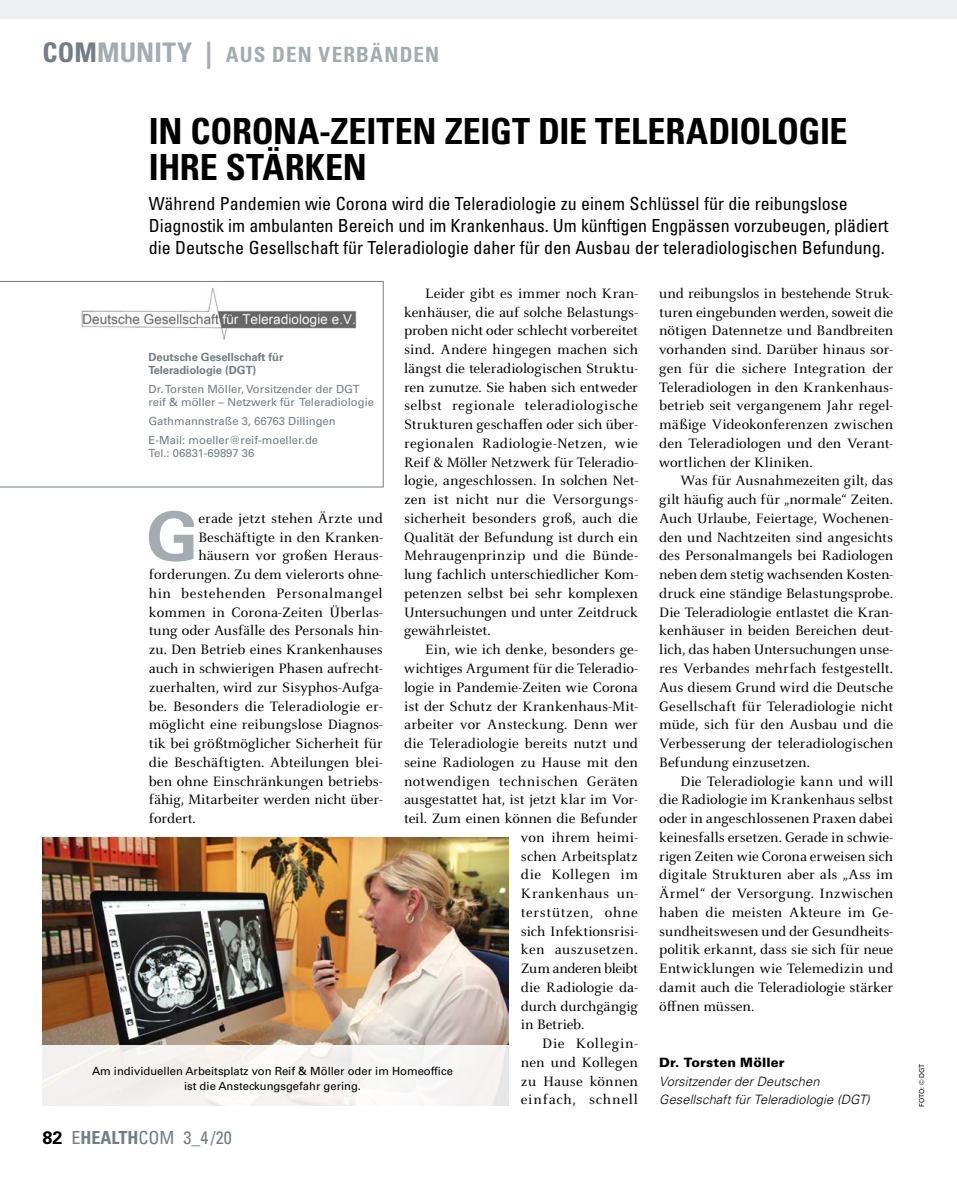
<style>
.page{position:relative;width:957px;height:1191px;background:#fff}
.page>*{position:absolute;margin:0;border:0;box-sizing:border-box;transform-origin:0 0}
.t1{font:700 66.9px "Univers LT Std";color:#a4acb1}
.t2{font:700 condensed 36px/36px "Univers LT Std";letter-spacing:-.005em;color:#000}
.t3{font:700 condensed 21px "Univers LT Std";letter-spacing:.055em;color:#a4acb1}
.t4{font:condensed 18px/21.6px "Univers LT Std";color:#000}
.t5{font:condensed 18px "Univers LT Std";color:#717e86}
.t6{font:15px/18.8px "Celeste OT";color:#000;text-align:justify}
.t7{font:15px "Celeste OT";letter-spacing:.02em;color:#000}
.t8{font:15px "Celeste OT";letter-spacing:.035em;color:#000}
.t9{font:15px "Celeste OT";letter-spacing:.03em;color:#000}
.t10{font:15px "Celeste OT";letter-spacing:-.025em;color:#000}
.t11{font:15px "Celeste OT";letter-spacing:.05em;color:#000}
.t12{font:15px "Celeste OT";letter-spacing:.045em;color:#000}
.t13{font:italic 300 12.9px/18.8px "Univers LT Std";letter-spacing:.005em;color:#000}
.t14{font:900 12.9px "Univers LT Std";letter-spacing:.01em;color:#000}
.t15{font:11.25px/12.8px "Univers LT Std";color:#717e86}
.t16{font:11.25px/15px "Univers LT Std";color:#000;text-align:center}
.t17{font:700 11.25px/12.8px "Univers LT Std";letter-spacing:-.005em;color:#717e86}
.t18{font:6.75px "Univers LT Std";color:#000}
.s1{font-size:27px;color:#717e86}
.s2{font-size:27px}
.s3{font-weight:700;font-stretch:normal;color:#000}
.s4{font-weight:700}
</style>
<div class="page">
<div style="left:0;top:0;width:957px;height:19px;background:#edeff0"></div>
<img style="left:43px;top:838px;width:465px;height:207px">
<svg style="left:0;top:281px;width:383px;height:206px"></svg>
<img style="left:74px;top:287px;width:289px;height:53px">
<div style="left:37px;top:1045px;width:471px;height:65px;background:linear-gradient(to right,#f4f2f0,#f8f6f5)"></div>
<h3 class="t3" style="left:43px;top:42px;width:398px"><span class="s1">COM</span><span class="s2">MUNITY |</span> AUS DEN VERBÄNDEN</h3>
<h2 class="t2" style="left:149px;top:113px;width:700px">IN CORONA-ZEITEN ZEIGT DIE TELERADIOLOGIE<br>IHRE STÄRKEN</h2>
<p class="t4" style="left:149px;top:193px;width:741px">Während Pandemien wie Corona wird die Teleradiologie zu einem Schlüssel für die reibungslose<br>Diagnostik im ambulanten Bereich und im Krankenhaus. Um künftigen Engpässen vorzubeugen, plädiert die Deutsche Gesellschaft für Teleradiologie daher für den Ausbau der teleradiologischen Befundung.</p>
<p class="t6" style="left:404px;top:284px;width:235px;text-indent:21px">Leider gibt es immer noch Kran&shy;kenhäuser, die auf solche Belastungs&shy;proben nicht oder schlecht vorbereitet sind. Andere hingegen machen sich längst die teleradiologischen Struktu&shy;ren zunutze. Sie haben sich entweder selbst regionale teleradiologische Strukturen geschaffen oder sich über&shy;regionalen Radiologie-Netzen, wie Reif &amp; Möller Netzwerk für Teleradio&shy;logie, angeschlossen. In solchen Net&shy;zen ist nicht nur die Versorgungs&shy;sicherheit besonders groß, auch die Qualität der Befundung ist durch ein Mehraugenprinzip und die Bünde&shy;lung fachlich unterschiedlicher Kom&shy;petenzen selbst bei sehr komplexen Untersuchungen und unter Zeitdruck gewährleistet.</p>
<p class="t6" style="left:425px;top:640px;width:214px">Ein, wie ich denke, besonders ge-</p>
<p class="t6" style="left:404px;top:659px;width:235px">wichtiges Argument für die Teleradio-</p>
<p class="t6" style="left:404px;top:677px;width:235px">logie in Pandemie-Zeiten wie Corona</p>
<p class="t6" style="left:404px;top:696px;width:235px">ist der Schutz der Krankenhaus-Mit-</p>
<p class="t6" style="left:404px;top:715px;width:235px">arbeiter vor Ansteckung. Denn wer</p>
<p class="t6" style="left:404px;top:734px;width:235px">die Teleradiologie bereits nutzt und</p>
<p class="t6" style="left:404px;top:752px;width:235px">seine Radiologen zu Hause mit den</p>
<p class="t7" style="left:404px;top:772px;width:235px">notwendigen technischen Geräten</p>
<p class="t6" style="left:404px;top:790px;width:235px">ausgestattet hat, ist jetzt klar im Vor-</p>
<p class="t6" style="left:404px;top:809px;width:235px">teil. Zum einen können die Befunder</p>
<p class="t6" style="left:521px;top:827px;width:118px">von ihrem heimi-</p>
<p class="t6" style="left:521px;top:846px;width:118px">schen Arbeitsplatz</p>
<p class="t9" style="left:521px;top:866px;width:118px">die Kollegen im</p>
<p class="t9" style="left:521px;top:884px;width:118px">Krankenhaus un-</p>
<p class="t8" style="left:521px;top:903px;width:118px">terstützen, ohne</p>
<p class="t6" style="left:521px;top:921px;width:118px">sich Infektionsrisi-</p>
<p class="t7" style="left:521px;top:941px;width:118px">ken auszusetzen.</p>
<p class="t10" style="left:521px;top:959px;width:118px">Zum anderen bleibt</p>
<p class="t6" style="left:521px;top:977px;width:118px">die Radiologie da-</p>
<p class="t6" style="left:521px;top:996px;width:118px">durch durchgängig</p>
<p class="t6" style="left:521px;top:1015px;width:65px">in Betrieb.</p>
<p class="t12" style="left:542px;top:1034px;width:97px">Die Kollegin-</p>
<p class="t6" style="left:521px;top:1052px;width:118px">nen und Kollegen</p>
<p class="t6" style="left:521px;top:1071px;width:118px">zu Hause können</p>
<p class="t11" style="left:521px;top:1091px;width:118px">einfach, schnell</p>
<p class="t17" style="left:149px;top:351px;width:136px">Deutsche Gesellschaft für<br>Teleradiologie (DGT)</p>
<p class="t15" style="left:149px;top:383px;width:227px">Dr. Torsten Möller, Vorsitzender der DGT reif &amp; möller – Netzwerk für Teleradiologie</p>
<p class="t15" style="left:149px;top:411px;width:189px;line-height:19.2px">Gathmannstraße 3, 66763 Dillingen<br>E-Mail: moeller@reif-moeller.de</p>
<p class="t15" style="left:149px;top:446px;width:107px">Tel.: 06831-69897 36</p>
<h1 class="t1" style="left:146px;top:497px;width:54px">G</h1>
<p class="t6" style="left:198px;top:509px;width:186px">erade jetzt stehen Ärzte und</p>
<p class="t6" style="left:198px;top:527px;width:186px">Beschäftigte in den Kranken-</p>
<p class="t6" style="left:198px;top:546px;width:186px">häusern vor großen Heraus-</p>
<p class="t6" style="left:149px;top:565px;width:235px">forderungen. Zu dem vielerorts ohne-</p>
<p class="t8" style="left:149px;top:584px;width:235px">hin bestehenden Personalmangel</p>
<p class="t6" style="left:149px;top:602px;width:235px">kommen in Corona-Zeiten Überlas-</p>
<p class="t6" style="left:149px;top:621px;width:235px">tung oder Ausfälle des Personals hin-</p>
<p class="t6" style="left:149px;top:640px;width:235px">zu. Den Betrieb eines Krankenhauses</p>
<p class="t6" style="left:149px;top:659px;width:235px">auch in schwierigen Phasen aufrecht-</p>
<p class="t6" style="left:149px;top:677px;width:235px">zuerhalten, wird zur Sisyphos-Aufga-</p>
<p class="t6" style="left:149px;top:696px;width:235px">be. Besonders die Teleradiologie er-</p>
<p class="t6" style="left:149px;top:715px;width:235px">möglicht eine reibungslose Diagnos-</p>
<p class="t6" style="left:149px;top:734px;width:235px">tik bei größtmöglicher Sicherheit für</p>
<p class="t6" style="left:149px;top:752px;width:235px">die Beschäftigten. Abteilungen blei-</p>
<p class="t6" style="left:149px;top:771px;width:235px">ben ohne Einschränkungen betriebs-</p>
<p class="t6" style="left:149px;top:790px;width:235px">fähig, Mitarbeiter werden nicht über-</p>
<p class="t6" style="left:149px;top:809px;width:48px">fordert.</p>
<p class="t16" style="left:92px;top:1063px;width:362px">Am individuellen Arbeitsplatz von Reif &amp; Möller oder im Homeoffice ist die Ansteckungsgefahr gering.</p>
<p class="t5" style="left:43px;top:1126px;width:191px"><span class="s3">82</span> E<span class="s4">HEALTH</span>COM 3_4 /20</p>
<p class="t6" style="left:659px;top:284px;width:235px">und reibungslos in bestehende Struk&shy;turen eingebunden werden, soweit die nötigen Datennetze und Bandbreiten vorhanden sind. Darüber hinaus sor&shy;gen für die sichere Integration der Teleradiologen in den Krankenhaus&shy;betrieb seit vergangenem Jahr regel&shy;mäßige Videokonferenzen zwischen den Teleradiologen und den Verant&shy;wortlichen der Kliniken.</p>
<p class="t6" style="left:659px;top:471px;width:235px;text-indent:21px">Was für Ausnahmezeiten gilt, das gilt häufig auch für „normale“ Zeiten.<br>Auch Urlaube, Feiertage, Wochenen&shy;den und Nachtzeiten sind angesichts des Personalmangels bei Radiologen neben dem stetig wachsenden Kosten&shy;druck eine ständige Belastungsprobe.<br>Die Teleradiologie entlastet die Kran&shy;kenhäuser in beiden Bereichen deut&shy;lich, das haben Untersuchungen unse&shy;res Verbandes mehrfach festgestellt.<br>Aus diesem Grund wird die Deutsche Gesellschaft für Teleradiologie nicht müde, sich für den Ausbau und die Verbesserung der teleradiologischen Befundung einzusetzen.</p>
<p class="t6" style="left:659px;top:771px;width:235px;text-indent:21px">Die Teleradiologie kann und will die Radiologie im Krankenhaus selbst oder in angeschlossenen Praxen dabei keinesfalls ersetzen. Gerade in schwie&shy;rigen Zeiten wie Corona erweisen sich digitale Strukturen aber als „Ass im Ärmel“ der Versorgung. Inzwischen haben die meisten Akteure im Ge&shy;sundheitswesen und der Gesundheits&shy;politik erkannt, dass sie sich für neue Entwicklungen wie Telemedizin und damit auch die Teleradiologie stärker öffnen müssen.</p>
<p class="t14" style="left:659px;top:1054px;width:127px">Dr. Torsten Möller</p>
<p class="t13" style="left:659px;top:1071px;width:212px">Vorsitzender der Deutschen<br>Gesellschaft für Teleradiologie (DGT)</p>
<p class="t18" style="left:918px;top:1107px;width:45px;rotate:-90deg">FOTO: © DGT</p>
</div>
